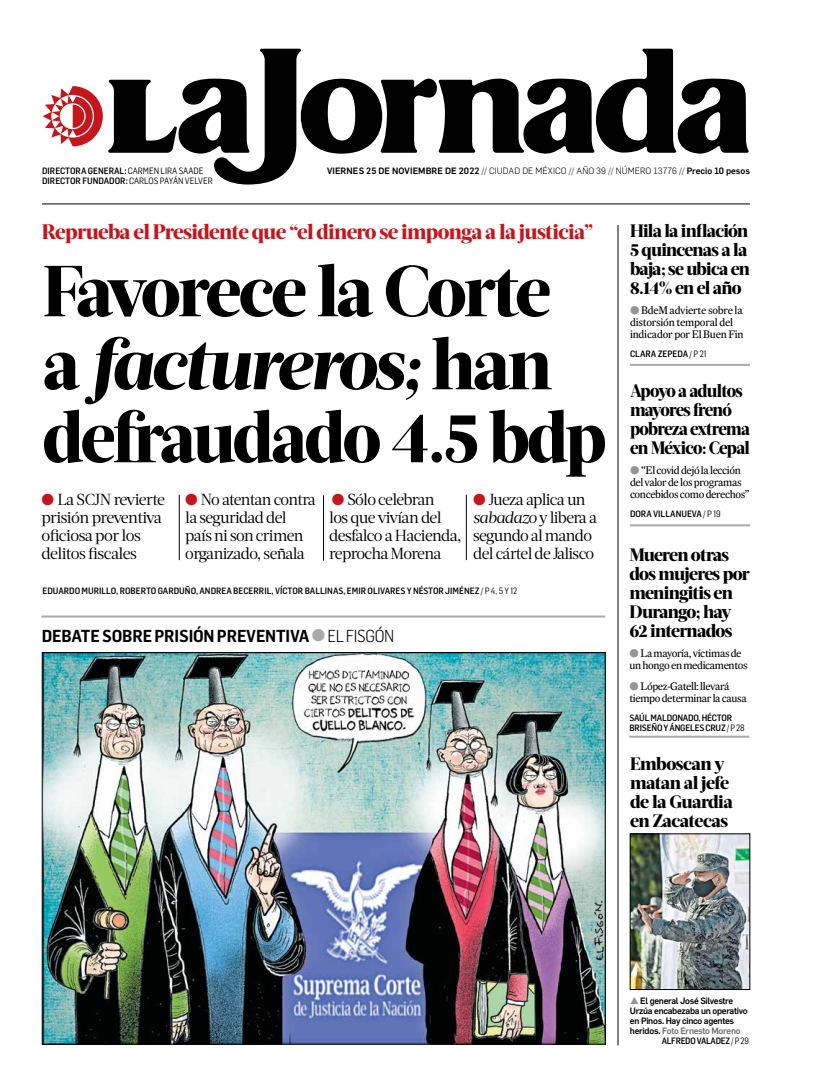
<style>
.page{position:relative;width:822px;height:1089px;background:#fff}
.page>*{position:absolute;margin:0;border:0;box-sizing:border-box;transform-origin:0 0}
.t1{font:800 72px/73px "Acta Headline";letter-spacing:-.04em;color:#000}
.t2{font:800 21px "Acta Headline";letter-spacing:-.03em;color:#c4161c}
.t3{font:800 18px/19px "Acta Headline";letter-spacing:-.04em;color:#000}
.t4{font:800 18px/19px "Acta Headline";letter-spacing:-.04em;color:#000;scale:.94 1}
.t5{font:600 17px "Flama Semicond";letter-spacing:-.01em;color:#000}
.t6{font:16px/18px "Acta Deck";letter-spacing:-.04em;color:#000}
.t7{font:11px/12px "Expresso Tx";letter-spacing:-.035em;color:#000}
.t8{font:500 9px "Flama Semicond";color:#000}
.t9{font:500 9px/10px "Flama";letter-spacing:-.03em;color:#000}
.t10{font:500 9px "Flama";letter-spacing:.01em;color:#000}
.t11{font:500 9px/10px "Flama Semicond";letter-spacing:-.02em;color:#000}
.t12{font:500 9px "Flama Semicond";letter-spacing:-.03em;color:#000}
.s1{font-weight:400}
.s2{font-weight:300}
.s3{font-style:italic}
.s4{color:#c4161c}
.s5{color:#a7a9ac}
.s6{color:#939598}
.s7{color:#6d6e71}
</style>
<div class="page">
<svg style="left:43px;top:49px;width:706px;height:136px"></svg>
<hr style="left:618px;top:225px;width:1px;height:821px;background:#000">
<hr style="left:42px;top:204px;width:708px;height:1px;background:#000">
<hr style="left:630px;top:364px;width:120px;height:2px;background:#a7a9ac">
<hr style="left:630px;top:524px;width:120px;height:2px;background:#a7a9ac">
<hr style="left:41px;top:616px;width:564px;height:2px;background:#a7a9ac">
<hr style="left:629px;top:736px;width:120px;height:2px;background:#a7a9ac">
<img style="left:632px;top:836px;width:116px;height:152px">
<div style="left:630px;top:834px;width:120px;height:156px;border:1px solid #000"></div>
<hr style="left:179px;top:495px;width:1px;height:65px;background:#000">
<hr style="left:323px;top:495px;width:1px;height:66px;background:#000">
<hr style="left:466px;top:495px;width:1px;height:65px;background:#000">
<img style="left:44px;top:654px;width:559px;height:388px">
<p class="t8" style="left:42px;top:165px;width:163px">DIRECTORA GENERAL: <span class="s1">CARMEN LIRA SAADE</span></p>
<p class="t10" style="left:327px;top:164px;width:425px">viernes 25 DE noviembre de 2022 <span class="s2">// CIUDAD DE MÉXICO // AÑO 39 // NÚM ERO 13776 //</span> Precio 10 pesos</p>
<p class="t8" style="left:42px;top:175px;width:172px">DIRECTOR FUNDADOR: <span class="s1">CARLOS PAYÁN VELVER</span></p>
<h2 class="t2" style="left:42px;top:219px;width:553px">Reprueba el Presidente que “el dinero se imponga a la justicia”</h2>
<h1 class="t1" style="left:43px;top:255px;width:565px">Favorece la Corte a <span class="s3">factureros;</span> han defraudado 4.5 bdp</h1>
<p class="t6" style="left:41px;top:491px;width:125px"><span class="s4">●</span> La SCJN revierte prisión preventiva oficiosa por los delitos fiscales</p>
<p class="t6" style="left:185px;top:491px;width:132px"><span class="s4">●</span> No atentan contra la seguridad del país ni son crimen organizado, señala</p>
<p class="t6" style="left:329px;top:491px;width:134px"><span class="s4">●</span> Sólo celebran<br>los que vivían del desfalco a Hacienda, reprocha Morena</p>
<p class="t6" style="left:473px;top:491px;width:125px"><span class="s4">●</span> Jueza aplica un <span class="s3">sabadazo</span> y libera a segundo al mando del cártel de Jalisco</p>
<p class="t8" style="left:43px;top:585px;width:476px">EDUARDO MURILLO, ROBERTO GARDUÑO, ANDREA BECERRIL, VÍCTOR BALLINAS, EMIR OLIVARES Y NÉSTOR JIMÉNEZ <span class="s1">/ P 4, 5 Y 12</span></p>
<p class="t5" style="left:42px;top:624px;width:354px">DEBATE SOBRE PRISIÓN PREVENTIVA <span class="s5">●</span><span class="s2">EL FISGÓN</span></p>
<p class="t3" style="left:630px;top:222px;width:121px">Hila la inflación<br>5 quincenas a la baja; se ubica en<br>8.14% en el año</p>
<p class="t7" style="left:630px;top:304px;width:115px"><span class="s6">●</span> BdeM advierte sobre la distorsión temporal del indicador por El Buen Fin</p>
<p class="t8" style="left:630px;top:348px;width:78px">CLARA ZEPEDA <span class="s1">/ P 21</span></p>
<p class="t4" style="left:630px;top:381px;width:129px">Apoyo a adultos mayores frenó pobreza extrema en México: Cepal</p>
<p class="t7" style="left:630px;top:464px;width:121px"><span class="s6">●</span> “El covid dejó la lección del valor de los programas concebidos como derechos”</p>
<p class="t8" style="left:630px;top:508px;width:92px">DORA VILLANUEVA <span class="s1">/ P 19</span></p>
<p class="t3" style="left:629px;top:545px;width:122px">Mueren otras dos mujeres por meningitis en<br>Durango; hay<br>62 internados</p>
<p class="t7" style="left:629px;top:647px;width:120px"><span class="s6">●</span> La mayoría, víctimas de un hongo en medicamentos</p>
<p class="t7" style="left:629px;top:680px;width:119px"><span class="s6">●</span> López-Gatell: llevará tiempo determinar la causa</p>
<p class="t11" style="left:629px;top:712px;width:117px">SAÚL MALDONADO, HÉCTOR<br>BRISEÑO Y ÁNGELES CRUZ <span class="s1">/ P 28</span></p>
<p class="t3" style="left:630px;top:754px;width:104px">Emboscan y matan al jefe de la Guardia en Zacatecas</p>
<p class="t9" style="left:630px;top:995px;width:119px"><span class="s6">▲</span> El general José Silvestre<br>Urzúa encabezaba un operativo en Pinos. Hay cinco agentes heridos. <span class="s7">Foto Ernesto Moreno</span></p>
<p class="t12" style="left:662px;top:1035px;width:89px">ALFREDO VALADEZ <span class="s1">/ P 29</span></p>
</div>
